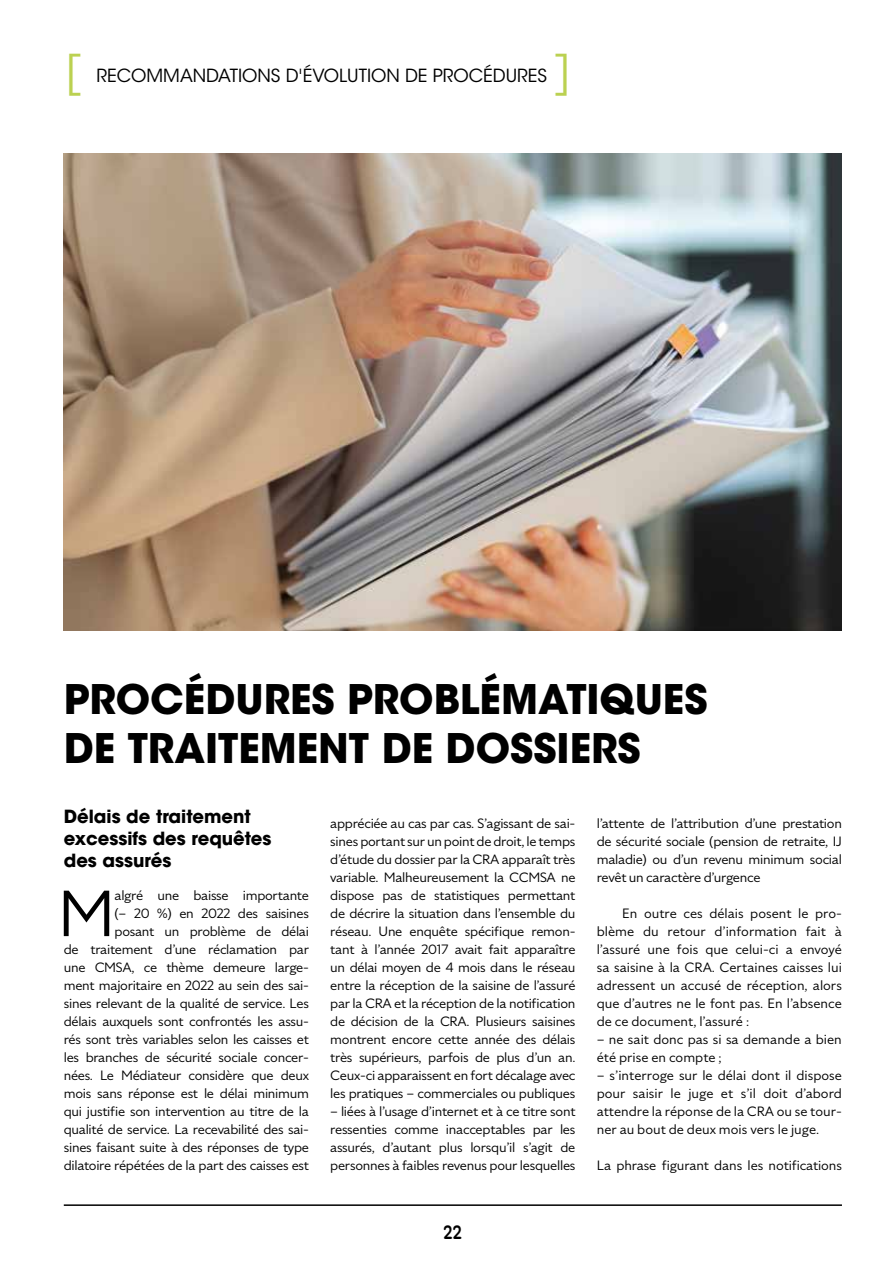
<style>
.page{position:relative;width:893px;height:1263px;background:#fff}
.page>*{position:absolute;margin:0;border:0;box-sizing:border-box;transform-origin:0 0}
.t1{font:64.95px "Specter";color:#000}
.t2{font:45px "ITC Avant Garde Std";color:#bbd151}
.t3{font:700 40.5px/48.6px "ITC Avant Garde Std";color:#000}
.t4{font:500 19.5px "Hoss Round X Narrow";color:#000}
.t5{font:700 18px/21.6px "ITC Avant Garde Std";color:#000}
.t6{font:18px "ITC Avant Garde Std";color:#000}
.t7{font:13.5px/18px "Specter";letter-spacing:-.02em;color:#000;text-align:justify}
.t8{font:13.5px/18px "Specter";color:#000}
</style>
<div class="page">
<hr style="left:64px;top:1204px;width:778px;height:2px;background:#000">
<img style="left:64px;top:153px;width:778px;height:477px">
<h2 class="t2" style="left:64px;top:43px;width:21px">[</h2>
<h3 class="t6" style="left:97px;top:64px;width:452px">RECOMMANDATIONS D'ÉVOLUTION DE PROCÉDURES</h3>
<h2 class="t2" style="left:552px;top:43px;width:21px">]</h2>
<h3 class="t3" style="left:64px;top:675px;width:645px">PROCÉDURES PROBLÉMATIQUES<br>DE TRAITEMENT DE DOSSIERS</h3>
<h3 class="t5" style="left:64px;top:806px;width:209px">Délais de traitement excessifs des requêtes des assurés</h3>
<h1 class="t1" style="left:58px;top:871px;width:59px">M</h1>
<p class="t7" style="left:64px;top:886px;width:247px;text-align:right">algré une baisse importante<br>(– 20 %) en 2022 des saisines<br>posant un problème de délai<br>de traitement d’une réclamation par une CMSA, ce thème demeure large&shy;ment majoritaire en 2022 au sein des sai&shy;sines relevant de la qualité de service. Les délais auxquels sont confrontés les assu&shy;rés sont très variables selon les caisses et les branches de sécurité sociale concer&shy;nées. Le Médiateur considère que deux mois sans réponse est le délai minimum qui justifie son intervention au titre de la qualité de service. La recevabilité des sai&shy;sines faisant suite à des réponses de type dilatoire répétées de la part des caisses est</p>
<p class="t7" style="left:330px;top:814px;width:247px">appréciée au cas par cas. S’agissant de sai&shy;sines portant sur un point de droit, le temps d’étude du dossier par la CRA apparaît très variable. Malheureusement la CCMSA ne dispose pas de statistiques permettant de décrire la situation dans l’ensemble du réseau. Une enquête spécifique remon&shy;tant à l’année 2017 avait fait apparaître un délai moyen de 4 mois dans le réseau entre la réception de la saisine de l’assuré par la CRA et la réception de la notification de décision de la CRA. Plusieurs saisines montrent encore cette année des délais très supérieurs, parfois de plus d’un an.<br>Ceux-ci apparaissent en fort décalage avec les pratiques – commerciales ou publiques</p>
<p class="t7" style="left:330px;top:1102px;width:247px">– liées à l’usage d’internet et à ce titre sont ressenties comme inacceptables par les assurés, d’autant plus lorsqu’il s’agit de personnes à faibles revenus pour lesquelles</p>
<h3 class="t4" style="left:444px;top:1221px;width:20px">22</h3>
<p class="t7" style="left:597px;top:814px;width:247px">l’attente de l’attribution d’une prestation de sécurité sociale (pension de retraite, IJ maladie) ou d’un revenu minimum social revêt un caractère d’urgence</p>
<p class="t7" style="left:597px;top:904px;width:247px;text-indent:26px">En outre ces délais posent le pro&shy;blème du retour d’information fait à l’assuré une fois que celui-ci a envoyé sa saisine à la CRA. Certaines caisses lui adressent un accusé de réception, alors que d’autres ne le font pas. En l’absence de ce document, l’assuré :</p>
<p class="t8" style="left:597px;top:1030px;width:247px">– ne sait donc pas si sa demande a bien été prise en compte ;</p>
<p class="t7" style="left:597px;top:1066px;width:247px">– s’interroge sur le délai dont il dispose pour saisir le juge et s’il doit d’abord attendre la réponse de la CRA ou se tour&shy;ner au bout de deux mois vers le juge.</p>
<p class="t7" style="left:597px;top:1156px;width:247px">La phrase figurant dans les notifications</p>
</div>
